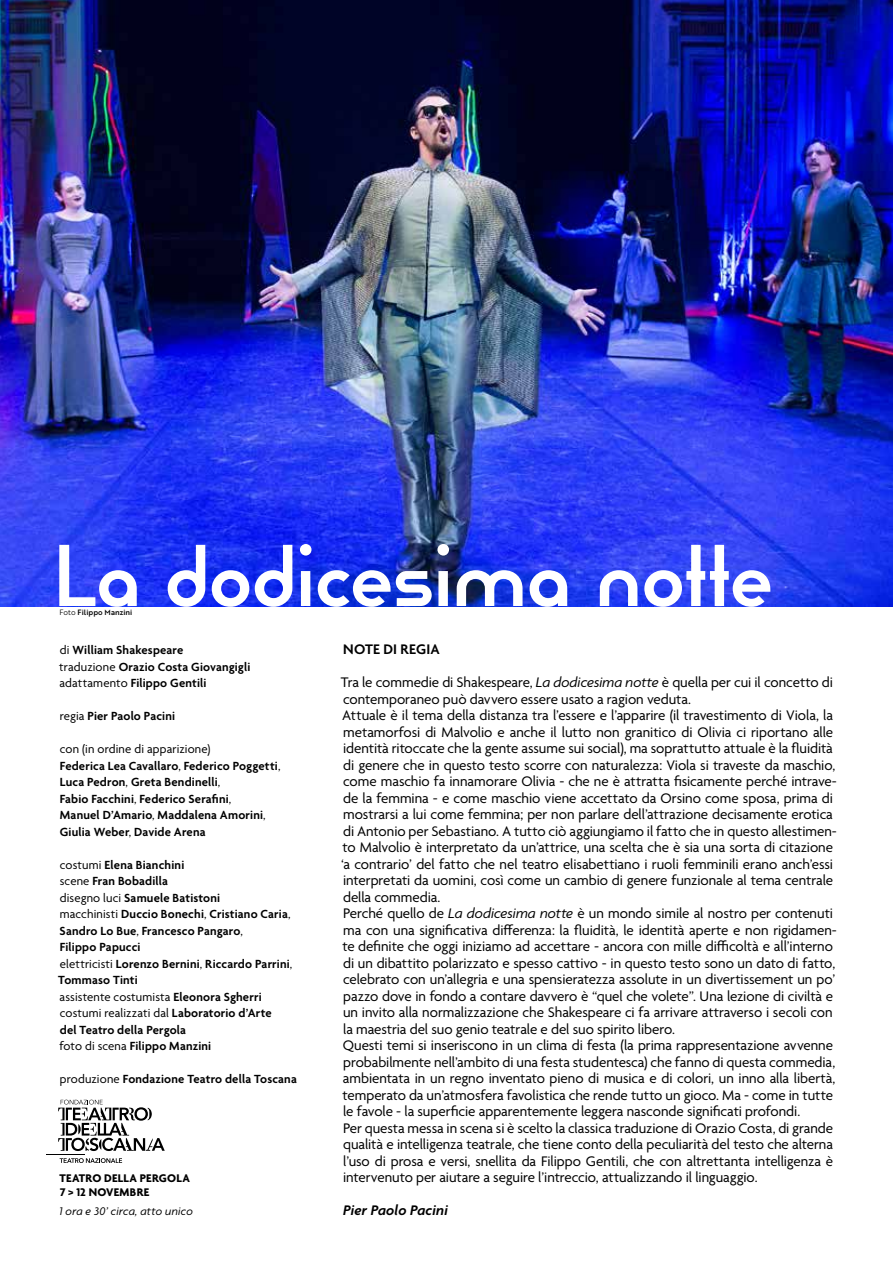
<style>
.page{position:relative;width:893px;height:1263px;background:#fff}
.page>*{position:absolute;margin:0;border:0;box-sizing:border-box;transform-origin:0 0}
.t1{font:84px "Reross Quadratic";letter-spacing:-.025em;color:#fff}
.t2{font:15px/16.5px "Agenda";letter-spacing:-.005em;color:#000}
.t3{font:italic 600 15px "Agenda";letter-spacing:.01em;color:#000}
.t4{font:600 15px "Agenda";letter-spacing:.01em;color:#000}
.t5{font:600 12.75px/16.5px "Agenda";letter-spacing:.015em;color:#000}
.t6{font:700 12px/13.5px "Agenda";letter-spacing:.02em;color:#000}
.t7{font:italic 12px "Agenda";letter-spacing:.015em;color:#000}
.t8{font:7.5px "Brother 1816 Medium";letter-spacing:.005em;color:#000}
.s1{font-family:"Brother 1816 Book"}
.s2{font-weight:400}
.s3{font-style:italic}
</style>
<div class="page">
<img style="left:0;top:0;width:893px;height:606px">
<svg style="left:60px;top:1158px;width:62px;height:5px"></svg>
<hr style="left:47px;top:1154px;width:38px;height:1px;background:#000">
<svg style="left:58px;top:1100px;width:107px;height:51px"></svg>
<h1 class="t1" style="left:54px;top:521px;width:722px">La dodicesima notte</h1>
<p class="t8" style="left:60px;top:606px;width:74px"><span class="s1">Foto</span> Filippo Manzini</p>
<p class="t5" style="left:59px;top:642px;width:193px"><span class="s2">di</span> William Shakespeare<br><span class="s2">traduzione</span> Orazio Costa Giovangigli <span class="s2">adattamento</span> Filippo Gentili</p>
<p class="t5" style="left:60px;top:708px;width:117px"><span class="s2">regia</span> Pier Paolo Pacini</p>
<p class="t5" style="left:60px;top:741px;width:222px"><span class="s2">con (in ordine di apparizione)<br></span>Federica Lea Cavallaro<span class="s2">,</span> Federico Poggetti<span class="s2">, </span>Luca Pedron<span class="s2">,</span> Greta Bendinelli<span class="s2">,<br></span>Fabio Facchini<span class="s2">,</span> Federico Serafini<span class="s2">,<br></span>Manuel D’Amario<span class="s2">,</span> Maddalena Amorini<span class="s2">, </span>Giulia Weber<span class="s2">,</span> Davide Arena</p>
<p class="t5" style="left:58px;top:857px;width:236px"><span class="s2">costumi</span> Elena Bianchini<br><span class="s2">scene</span> Fran Bobadilla<br><span class="s2">disegno luci</span> Samuele Batistoni<br><span class="s2">macchinisti</span> Duccio Bonechi<span class="s2">,</span> Cristiano Caria<span class="s2">,<br></span>Sandro Lo Bue<span class="s2">,</span> Francesco Pangaro<span class="s2">,<br></span>Filippo Papucci<br><span class="s2">elettricisti</span> Lorenzo Bernini<span class="s2">,</span> Riccardo Parrini<span class="s2">,<br></span>Tommaso Tinti<br><span class="s2">assistente costumista</span> Eleonora Sgherri <span class="s2">costumi realizzati dal</span> Laboratorio d’Arte<br>del Teatro della Pergola<br><span class="s2">foto di scena</span> Filippo Manzini</p>
<p class="t5" style="left:60px;top:1071px;width:238px"><span class="s2">produzione</span> Fondazione Teatro della Toscana</p>
<p class="t6" style="left:60px;top:1172px;width:132px">TEATRO DELLA PERGOLA<br>7 &gt; 12 NOVEMBRE</p>
<p class="t7" style="left:60px;top:1204px;width:135px">1 ora e 30’ circa, atto unico</p>
<p class="t4" style="left:343px;top:641px;width:98px">NOTE DI REGIA</p>
<p class="t2" style="left:341px;top:675px;width:497px">Tra le commedie di Shakespeare, <span class="s3">La dodicesima notte</span> è quella per cui il concetto di contemporaneo può davvero essere usato a ragion veduta.<br>Attuale è il tema della distanza tra l’essere e l’apparire (il travestimento di Viola, la metamorfosi di Malvolio e anche il lutto non granitico di Olivia ci riportano alle identità ritoccate che la gente assume sui social), ma soprattutto attuale è la fluidità di genere che in questo testo scorre con naturalezza: Viola si traveste da maschio, come maschio fa innamorare Olivia - che ne è attratta fisicamente perché intrave&shy;de la femmina - e come maschio viene accettato da Orsino come sposa, prima di mostrarsi a lui come femmina; per non parlare dell’attrazione decisamente erotica di Antonio per Sebastiano. A tutto ciò aggiungiamo il fatto che in questo allestimen&shy;to Malvolio è interpretato da un’attrice, una scelta che è sia una sorta di citazione ‘a contrario’ del fatto che nel teatro elisabettiano i ruoli femminili erano anch’essi interpretati da uomini, così come un cambio di genere funzionale al tema centrale della commedia.<br>Perché quello de <span class="s3">La dodicesima notte</span> è un mondo simile al nostro per contenuti ma con una significativa differenza: la fluidità, le identità aperte e non rigidamen&shy;te definite che oggi iniziamo ad accettare - ancora con mille difficoltà e all’interno di un dibattito polarizzato e spesso cattivo - in questo testo sono un dato di fatto, celebrato con un’allegria e una spensieratezza assolute in un divertissement un po’ pazzo dove in fondo a contare davvero è “quel che volete”. Una lezione di civiltà e un invito alla normalizzazione che Shakespeare ci fa arrivare attraverso i secoli con la maestria del suo genio teatrale e del suo spirito libero.<br>Questi temi si inseriscono in un clima di festa (la prima rappresentazione avvenne probabilmente nell’ambito di una festa studentesca) che fanno di questa commedia, ambientata in un regno inventato pieno di musica e di colori, un inno alla libertà, temperato da un’atmosfera favolistica che rende tutto un gioco. Ma - come in tutte le favole - la superficie apparentemente leggera nasconde significati profondi.<br>Per questa messa in scena si è scelto la classica traduzione di Orazio Costa, di grande qualità e intelligenza teatrale, che tiene conto della peculiarità del testo che alterna l’uso di prosa e versi, snellita da Filippo Gentili, che con altrettanta intelligenza è intervenuto per aiutare a seguire l’intreccio, attualizzando il linguaggio.</p>
<p class="t3" style="left:343px;top:1202px;width:106px">Pier Paolo Pacini</p>
</div>
